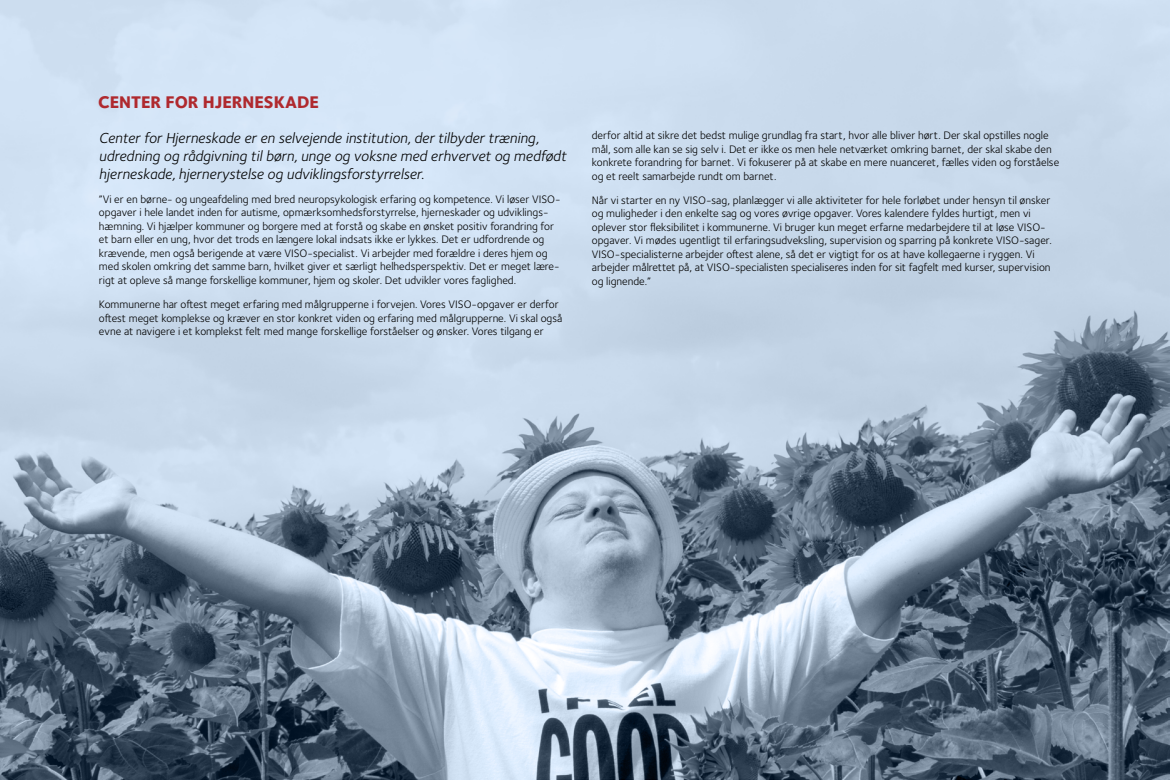
<style>
.page{position:relative;width:1170px;height:780px;background:#fff}
.page>*{position:absolute;margin:0;border:0;box-sizing:border-box;transform-origin:0 0}
.H2_overskrift{font:800 17.5px "Foundry Sterling";color:#af292e}
.t1{font:italic 15px/18px "Foundry Sterling";color:#000}
.t2{font:11.25px/13.5px "Foundry Sterling";color:#000}
</style>
<div class="page">
<img style="left:0;top:0;width:1169px;height:779px">
<p class="H2_overskrift" style="left:98px;top:91px;width:222px">CENTER FOR HJERNESKADE</p>
<p class="t1" style="left:99px;top:128px;width:468px">Center for Hjerneskade er en selvejende institution, der tilbyder træning, udredning og rådgivning til børn, unge og voksne med erhvervet og medfødt hjerneskade, hjernerystelse og udviklingsforstyrrelser.</p>
<p class="t2" style="left:99px;top:192px;width:463px">”Vi er en børne- og ungeafdeling med bred neuropsykologisk erfaring og kompetence. Vi løser VISO&shy;opgaver i hele landet inden for autisme, opmærksomhedsforstyrrelse, hjerneskader og udviklings&shy;hæmning. Vi hjælper kommuner og borgere med at forstå og skabe en ønsket positiv forandring for et barn eller en ung, hvor det trods en længere lokal indsats ikke er lykkes. Det er udfordrende og krævende, men også berigende at være VISO-specialist. Vi arbejder med forældre i deres hjem og med skolen omkring det samme barn, hvilket giver et særligt helhedsperspektiv. Det er meget lære&shy;rigt at opleve så mange forskellige kommuner, hjem og skoler. Det udvikler vores faglighed.</p>
<p class="t2" style="left:99px;top:297px;width:465px">Kommunerne har oftest meget erfaring med målgrupperne i forvejen. Vores VISO-opgaver er derfor oftest meget komplekse og kræver en stor konkret viden og erfaring med målgrupperne. Vi skal også evne at navigere i et komplekst felt med mange forskellige forståelser og ønsker. Vores tilgang er</p>
<p class="t2" style="left:591px;top:129px;width:469px">derfor altid at sikre det bedst mulige grundlag fra start, hvor alle bliver hørt. Der skal opstilles nogle mål, som alle kan se sig selv i. Det er ikke os men hele netværket omkring barnet, der skal skabe den konkrete forandring for barnet. Vi fokuserer på at skabe en mere nuanceret, fælles viden og forståelse og et reelt samarbejde rundt om barnet.</p>
<p class="t2" style="left:591px;top:193px;width:461px">Når vi starter en ny VISO-sag, planlægger vi alle aktiviteter for hele forløbet under hensyn til ønsker og muligheder i den enkelte sag og vores øvrige opgaver. Vores kalendere fyldes hurtigt, men vi oplever stor fleksibilitet i kommunerne. Vi bruger kun meget erfarne medarbejdere til at løse VISO&shy;opgaver. Vi mødes ugentligt til erfaringsudveksling, supervision og sparring på konkrete VISO-sager.<br>VISO-specialisterne arbejder oftest alene, så det er vigtigt for os at have kollegaerne i ryggen. Vi arbejder målrettet på, at VISO-specialisten specialiseres inden for sit fagfelt med kurser, supervision og lignende.”</p>
</div>
